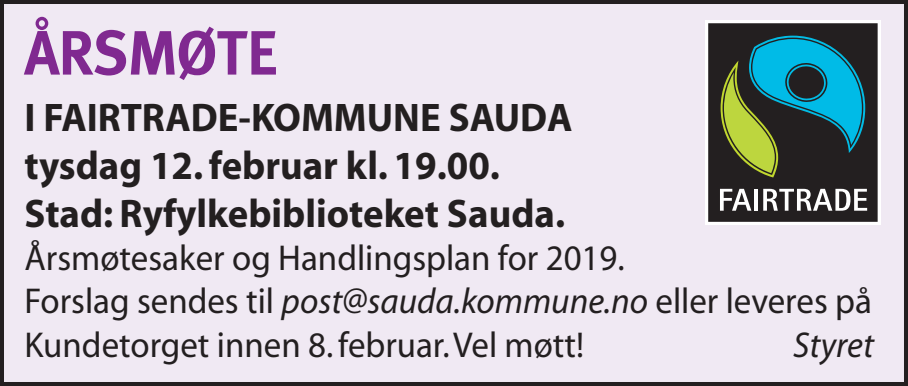
<style>
.page{position:relative;width:908px;height:386px;background:#fff}
.page>*{position:absolute;margin:0;border:0;box-sizing:border-box;transform-origin:0 0}
.t1{font:700 62.4px "Meta";color:#802990}
.t2{font:700 40px "Myriad";color:#231f20}
.t3{font:36px/43.2px "Myriad";color:#231f20}
.t4{font:italic 36px "Myriad";color:#231f20}
.s1{font-style:italic}
</style>
<div class="page">
<div style="left:0;top:0;width:907px;height:386px;background:#f0e9f3"></div>
<div style="left:0;top:0;width:907px;height:386px;border:4px solid #231f20"></div>
<svg style="left:705px;top:20px;width:175px;height:204px;background:#f1f1f1"></svg>
<svg style="left:708px;top:23px;width:169px;height:199px;background:#282425"></svg>
<svg style="left:716px;top:36px;width:148px;height:146px;background:#2c625b"></svg>
<svg style="left:719px;top:189px;width:32px;height:21px"></svg>
<hr style="left:754px;top:189px;width:3px;height:21px;background:#fff">
<svg style="left:762px;top:189px;width:104px;height:21px;background:#838181"></svg>
<p class="t1" style="left:25px;top:17px;width:254px">ÅRSMØTE</p>
<p class="t2" style="left:25px;top:97px;width:549px">I FAIRTRADE-KOMMUNE SAUDA</p>
<p class="t2" style="left:25px;top:145px;width:477px">tysdag 12. februar kl. 19.00.</p>
<p class="t2" style="left:25px;top:193px;width:541px">Stad: Ryfylkebiblioteket Sauda.</p>
<p class="t3" style="left:25px;top:238px;width:601px">Årsmøtesaker og Handlingsplan for 2019.</p>
<p class="t3" style="left:25px;top:281px;width:848px">Forslag sendes til <span class="s1">post@sauda.kommune.no</span> eller leveres på<br>Kundetorget innen 8. februar. Vel møtt!</p>
<p class="t4" style="left:792px;top:327px;width:82px">Styret</p>
</div>
